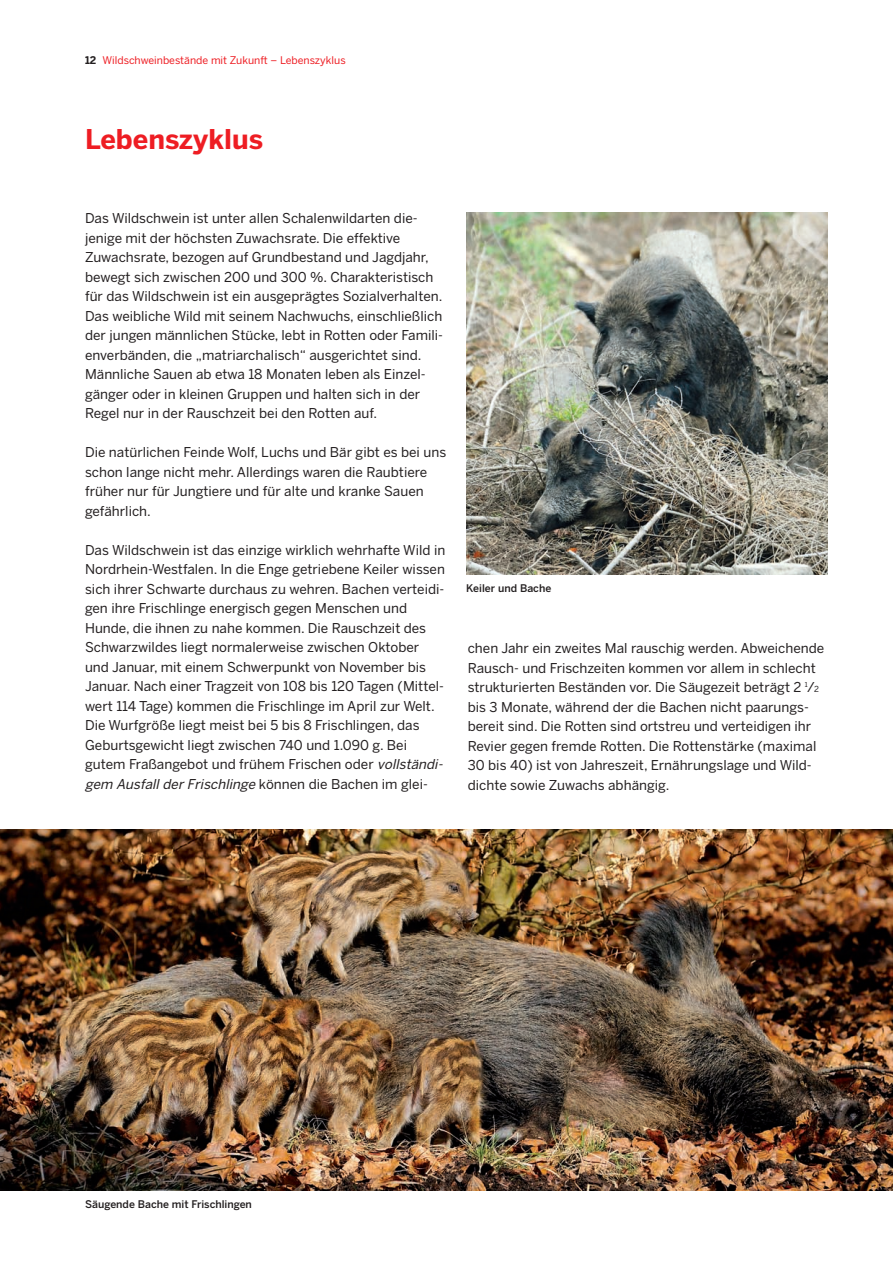
<style>
.page{position:relative;width:893px;height:1263px;background:#fff}
.page>*{position:absolute;margin:0;border:0;box-sizing:border-box;transform-origin:0 0}
.t1{font:700 27px "Benton Sans";color:#ee1d23}
.t2{font:13.5px/19.5px "Benton Sans";color:#231f20}
.t3{font:10.5px "Benton Sans";color:#ee1d23}
.t4{font:500 10.5px "Benton Sans";color:#231f20}
.s1{font-weight:700;color:#231f20}
.s2{font-style:italic}
.s3{font-size:8.25px}
</style>
<div class="page">
<img style="left:0;top:829px;width:893px;height:362px">
<img style="left:466px;top:213px;width:362px;height:361px">
<p class="t3" style="left:85px;top:54px;width:262px"><span class="s1">12</span> Wildschweinbestände mit Zukunft – Lebenszyklus</p>
<h1 class="t1" style="left:85px;top:124px;width:180px">Lebenszyklus</h1>
<p class="t2" style="left:85px;top:209px;width:360px">Das Wildschwein ist unter allen Schalenwildarten die&shy;jenige mit der höchsten Zuwachsrate. Die effektive Zuwachsrate, bezogen auf Grundbestand und Jagdjahr, bewegt sich zwischen 200 und 300 %. Charakteristisch für das Wildschwein ist ein ausgeprägtes Sozialverhalten.<br>Das weibliche Wild mit seinem Nachwuchs, einschließlich der jungen männlichen Stücke, lebt in Rotten oder Famili&shy;enverbänden, die „matriarchalisch“ ausgerichtet sind.<br>Männliche Sauen ab etwa 18 Monaten leben als Einzel&shy;gänger oder in kleinen Gruppen und halten sich in der Regel nur in der Rauschzeit bei den Rotten auf.</p>
<p class="t2" style="left:85px;top:443px;width:363px">Die natürlichen Feinde Wolf, Luchs und Bär gibt es bei uns schon lange nicht mehr. Allerdings waren die Raubtiere früher nur für Jungtiere und für alte und kranke Sauen gefährlich.</p>
<p class="t2" style="left:85px;top:540px;width:362px">Das Wildschwein ist das einzige wirklich wehrhafte Wild in Nordrhein-Westfalen. In die Enge getriebene Keiler wissen sich ihrer Schwarte durchaus zu wehren. Bachen verteidi&shy;gen ihre Frischlinge energisch gegen Menschen und Hunde, die ihnen zu nahe kommen. Die Rauschzeit des Schwarzwildes liegt normalerweise zwischen Oktober und Januar, mit einem Schwerpunkt von November bis Januar. Nach einer Tragzeit von 108 bis 120 Tagen (Mittel&shy;wert 114 Tage) kommen die Frischlinge im April zur Welt.<br>Die Wurfgröße liegt meist bei 5 bis 8 Frischlingen, das Geburtsgewicht liegt zwischen 740 und 1.090 g. Bei gutem Fraßangebot und frühem Frischen oder <span class="s2">vollständi&shy;gemAusfallderFrischlinge</span>können die Bachen im glei-</p>
<p class="t4" style="left:466px;top:582px;width:86px">Keiler und Bache</p>
<p class="t2" style="left:468px;top:639px;width:358px">chen Jahr ein zweites Mal rauschig werden. Abweichende Rausch- und Frischzeiten kommen vor allem in schlecht strukturierten Beständen vor. Die Säugezeit beträgt 2 <sup>1</sup>/<span class="s3">2 </span>bis 3 Monate, während der die Bachen nicht paarungs&shy;bereit sind. Die Rotten sind ortstreu und verteidigen ihr Revier gegen fremde Rotten. Die Rottenstärke (maximal 30 bis 40) ist von Jahreszeit, Ernährungslage und Wild&shy;dichte sowie Zuwachs abhängig.</p>
<p class="t4" style="left:85px;top:1198px;width:168px">Säugende Bache mit Frischlingen</p>
</div>
